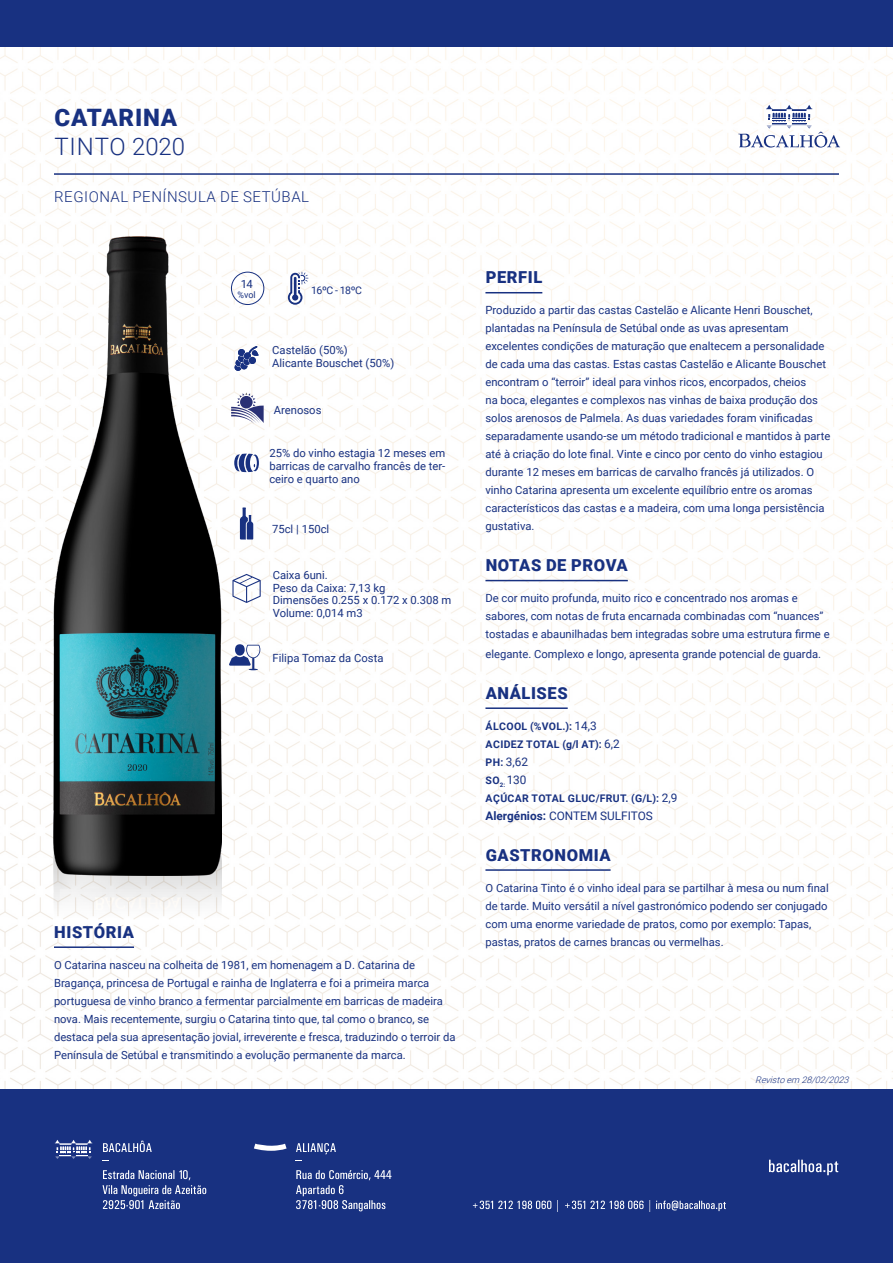
<style>
.page{position:relative;width:893px;height:1263px;background:#fff}
.page>*{position:absolute;margin:0;border:0;box-sizing:border-box;transform-origin:0 0}
.t1{font:300 24px "Roboto";letter-spacing:.02em;color:#183181}
.t2{font:900 24px "Roboto";letter-spacing:.035em;color:#183181}
.TITULOS_BLUE{font:900 16.5px "Roboto";letter-spacing:.035em;color:#183181}
.t3{font:300 15px "Roboto";letter-spacing:.035em;color:#183181}
.t4{font:11.85px "Roboto";color:#183181}
.t5{font:11.25px/18px "Roboto";color:#183181}
.t6{font:700 10.5px "Roboto";letter-spacing:.035em;color:#183181}
.t7{font:10.5px "Roboto";letter-spacing:-.04em;color:#183181}
.t8{font:italic 300 9px "Roboto";color:#183181}
.t9{font:9px "Roboto";color:#183181}
.s1{font-weight:400;font-size:11.85px}
.s2{font-weight:700;font-size:10.5px}
.s3{font-weight:700}
</style>
<div class="page">
<img style="left:0;top:47px;width:893px;height:1042px">
<div style="left:0;top:1089px;width:893px;height:174px;background:#183181"></div>
<div style="left:0;top:0;width:893px;height:47px;background:#183181"></div>
<svg style="left:473px;top:1200px;width:253px;height:12px"></svg>
<svg style="left:769px;top:1160px;width:69px;height:15px"></svg>
<svg style="left:55px;top:1140px;width:37px;height:19px"></svg>
<svg style="left:254px;top:1144px;width:33px;height:7px"></svg>
<svg style="left:296px;top:1170px;width:95px;height:41px"></svg>
<svg style="left:296px;top:1143px;width:40px;height:11px"></svg>
<svg style="left:102px;top:1170px;width:104px;height:39px"></svg>
<svg style="left:103px;top:1141px;width:49px;height:11px"></svg>
<svg style="left:229px;top:645px;width:31px;height:25px"></svg>
<hr style="left:54px;top:173px;width:785px;height:2px;background:#183181">
<svg style="left:738px;top:105px;width:102px;height:43px"></svg>
<svg style="left:232px;top:574px;width:29px;height:29px"></svg>
<svg style="left:234px;top:346px;width:25px;height:25px"></svg>
<svg style="left:234px;top:454px;width:25px;height:18px"></svg>
<svg style="left:240px;top:507px;width:13px;height:32px"></svg>
<svg style="left:288px;top:272px;width:20px;height:33px"></svg>
<hr style="left:485px;top:292px;width:57px;height:1px;background:#183181">
<hr style="left:485px;top:580px;width:143px;height:1px;background:#183181">
<hr style="left:485px;top:707px;width:83px;height:2px;background:#183181">
<hr style="left:485px;top:869px;width:126px;height:2px;background:#183181">
<img style="left:53px;top:876px;width:168px;height:164px">
<img style="left:53px;top:236px;width:168px;height:640px">
<svg style="left:231px;top:392px;width:33px;height:32px"></svg>
<div style="left:231px;top:272px;width:33px;height:33px;border:1px solid #183181;border-radius:50%"></div>
<p class="t2" style="left:54px;top:101px;width:124px">CATARINA</p>
<p class="t1" style="left:54px;top:130px;width:132px">TINTO 2020</p>
<p class="t3" style="left:54px;top:187px;width:256px">REGIONAL PENÍNSULA DE SETÚBAL</p>
<p class="t5" style="left:241px;top:275px;width:14px">14</p>
<p class="t9" style="left:238px;top:289px;width:20px">%vol</p>
<p class="t7" style="left:311px;top:283px;width:52px">16ºC - 18ºC</p>
<p class="t5" style="left:272px;top:340px;width:77px">Castelão (50%)</p>
<p class="t5" style="left:272px;top:353px;width:124px">Alicante Bouschet (50%)</p>
<p class="t5" style="left:274px;top:401px;width:49px">Arenosos</p>
<p class="t5" style="left:269px;top:446px;width:177px;line-height:12.8px;text-align:justify">25% do vinho estagia 12 meses em barricas de carvalho francês de ter&shy;ceiro e quarto ano</p>
<p class="t5" style="left:272px;top:519px;width:59px">75cl | 150cl</p>
<p class="t5" style="left:273px;top:565px;width:57px">Caixa 6uni.</p>
<p class="t5" style="left:273px;top:578px;width:114px">Peso da Caixa: 7,13 kg</p>
<p class="t5" style="left:273px;top:591px;width:180px">Dimensões 0.255 x 0.172 x 0.308 m</p>
<p class="t5" style="left:273px;top:604px;width:92px">Volume: 0,014 m3</p>
<p class="t5" style="left:273px;top:649px;width:112px">Filipa Tomaz da Costa</p>
<p class="TITULOS_BLUE" style="left:54px;top:920px;width:81px">HISTÓRIA</p>
<p class="t5" style="left:54px;top:955px;width:403px">O Catarina nasceu na colheita de 1981, em homenagem a D. Catarina de Bragança, princesa de Portugal e rainha de Inglaterra e foi a primeira marca portuguesa de vinho branco a fermentar parcialmente em barricas de madeira nova. Mais recentemente, surgiu o Catarina tinto que, tal como o branco, se destaca pela sua apresentação jovial, irreverente e fresca, traduzindo o terroir da Península de Setúbal e transmitindo a evolução permanente da marca.</p>
<p class="TITULOS_BLUE" style="left:486px;top:266px;width:58px">PERFIL</p>
<p class="t5" style="left:485px;top:301px;width:346px">Produzido a partir das castas Castelão e Alicante Henri Bouschet, plantadas na Península de Setúbal onde as uvas apresentam excelentes condições de maturação que enaltecem a personalidade de cada uma das castas. Estas castas Castelão e Alicante Bouschet encontram o “terroir” ideal para vinhos ricos, encorpados, cheios<br>na boca, elegantes e complexos nas vinhas de baixa produção dos solos arenosos de Palmela. As duas variedades foram vinificadas separadamente usando-se um método tradicional e mantidos à parte até à criação do lote final. Vinte e cinco por cento do vinho estagiou durante 12 meses em barricas de carvalho francês já utilizados. O vinho Catarina apresenta um excelente equilíbrio entre os aromas característicos das castas e a madeira, com uma longa persistência gustativa.</p>
<p class="TITULOS_BLUE" style="left:486px;top:554px;width:144px">NOTAS DE PROVA</p>
<p class="t5" style="left:485px;top:589px;width:346px">De cor muito profunda, muito rico e concentrado nos aromas e sabores, com notas de fruta encarnada combinadas com “nuances” tostadas e abaunilhadas bem integradas sobre uma estrutura firme e</p>
<p class="t5" style="left:485px;top:644px;width:337px">elegante. Complexo e longo, apresenta grande potencial de guarda.</p>
<p class="TITULOS_BLUE" style="left:486px;top:681px;width:83px">ANÁLISES</p>
<p class="t6" style="left:486px;top:719px;width:113px">ÁLCOOL (%VOL.): <span class="s1">14,3</span></p>
<p class="t6" style="left:486px;top:737px;width:136px">ACIDEZ TOTAL (g/l AT): <span class="s1">6,2</span></p>
<p class="t4" style="left:486px;top:753px;width:44px"><span class="s2">PH:</span> 3,62</p>
<p class="t4" style="left:486px;top:771px;width:42px"><span class="s2">SO</span><sub>2:</sub> 130</p>
<p class="t6" style="left:486px;top:791px;width:193px">AÇÚCAR TOTAL GLUC/FRUT. (G/L): <span class="s1">2,9</span></p>
<p class="t4" style="left:485px;top:807px;width:169px"><span class="s3">Alergénios:</span> CONTEM SULFITOS</p>
<p class="TITULOS_BLUE" style="left:486px;top:843px;width:126px">GASTRONOMIA</p>
<p class="t5" style="left:485px;top:878px;width:345px">O Catarina Tinto é o vinho ideal para se partilhar à mesa ou num final de tarde. Muito versátil a nível gastronómico podendo ser conjugado com uma enorme variedade de pratos, como por exemplo: Tapas, pastas, pratos de carnes brancas ou vermelhas.</p>
<p class="t8" style="left:755px;top:1074px;width:98px">Revistoem 28/02/2023</p>
</div>
